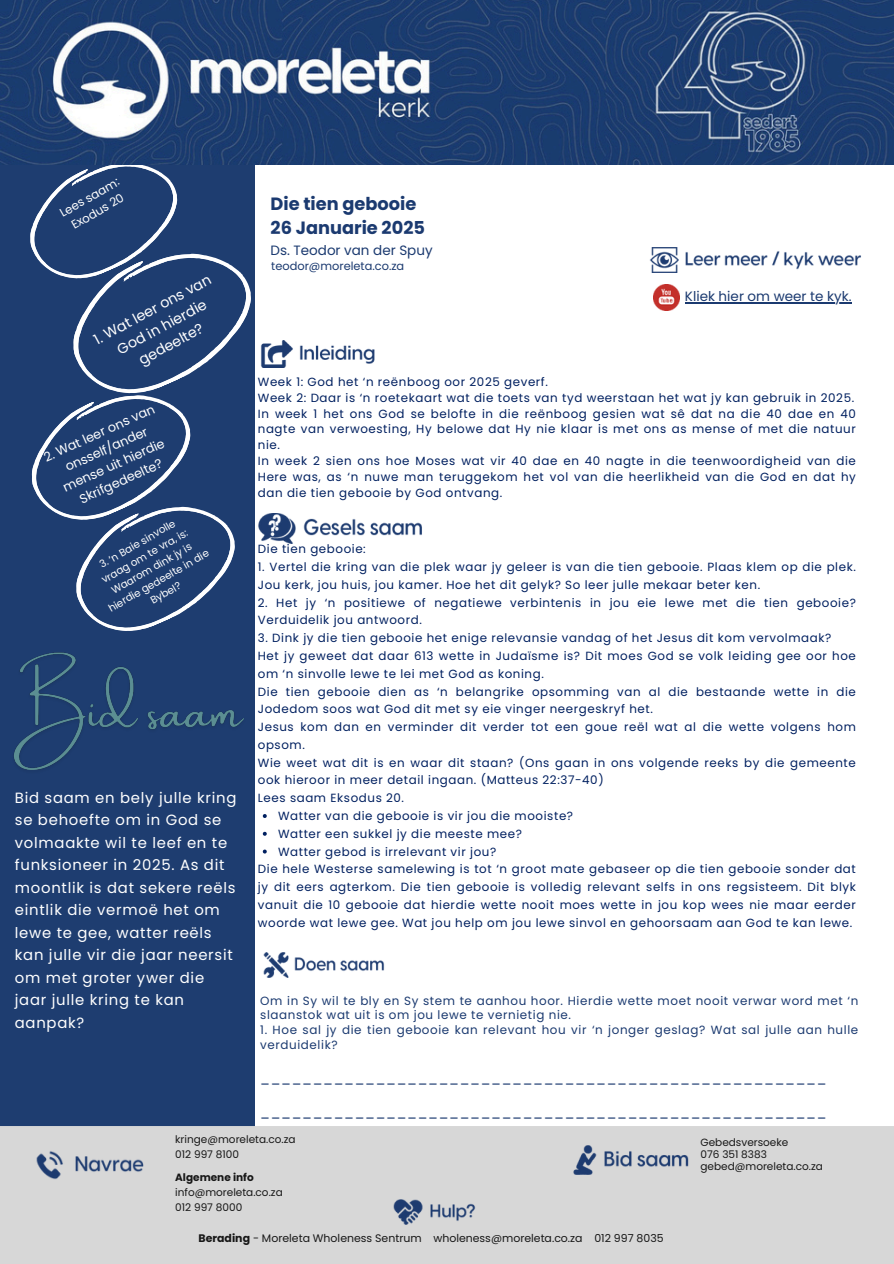
<style>
.page{position:relative;width:894px;height:1264px;background:#fff}
.page>*{position:absolute;margin:0;border:0;box-sizing:border-box;transform-origin:0 0}
.t1{font:700 17.7px/24.3px "Poppins";color:#1b3a70}
.t2{font:14.85px/22.5px "Poppins";letter-spacing:.05em;color:#fff}
.t3{font:14.25px/19.6px "Poppins";color:#fff;text-align:center}
.t4{font:13.5px "Poppins";color:#1b3a70}
.t5{font:13.35px "Poppins";color:#1b3a70}
.t6{font:12.75px/17.5px "Poppins";color:#fff;text-align:center}
.t7{font:11.85px/17.7px "Poppins";letter-spacing:.05em;color:#002060}
.t8{font:11.85px/14.9px "Poppins";letter-spacing:.05em;color:#1b3a70}
.t9{font:11.85px/16.2px "Poppins";color:#fff;text-align:center}
.t10{font:11.4px "Poppins";color:#1b3a70}
.t11{font:10.95px "Poppins";color:#171717}
.t12{font:10.5px "Poppins";color:#171717}
.t13{font:700 10.5px "Poppins";color:#171717}
.t14{font:10.35px/14.1px "Poppins";color:#fff;text-align:center}
.s1{font-weight:700}
</style>
<div class="page">
<img style="left:650px;top:247px;width:211px;height:25px">
<img style="left:653px;top:285px;width:26px;height:26px">
<hr style="left:684px;top:302px;width:167px;height:1px;background:#1b3a70">
<div style="left:0;top:5px;width:254px;height:1239px;background:#1e3d70"></div>
<img style="left:272px;top:340px;width:103px;height:27px">
<img style="left:272px;top:513px;width:150px;height:30px">
<svg style="left:263px;top:814px;width:4px;height:4px"></svg>
<svg style="left:263px;top:831px;width:4px;height:4px"></svg>
<svg style="left:263px;top:849px;width:4px;height:4px"></svg>
<svg style="left:30px;top:164px;width:242px;height:485px"></svg>
<div style="left:0;top:1126px;width:893px;height:137px;background:#d7d7d7"></div>
<img style="left:572px;top:1145px;width:120px;height:29px">
<img style="left:35px;top:1150px;width:113px;height:29px">
<img style="left:394px;top:1199px;width:85px;height:25px">
<img style="left:263px;top:953px;width:122px;height:24px">
<img style="left:0;top:0;width:893px;height:164px">
<img style="left:13px;top:623px;width:237px;height:147px">
<h2 class="t9" style="left:57px;top:206px;width:67px;rotate:-30deg">Lees saam:<br>Exodus 20</h2>
<p class="t3" style="left:90px;top:331px;width:132px;rotate:-28deg">1. Wat leer ons van<br>God in hierdie gedeelte?</p>
<p class="t6" style="left:41px;top:449px;width:122px;rotate:-24deg">2. Wat leer ons van onsself/ander mense uit hierdie<br>Skrifgedeelte?</p>
<h2 class="t14" style="left:84px;top:566px;width:116px;rotate:-30deg">3. ‘n Baie sinvol e vraag om te vra, is:<br>Waarom dink jy is hierdie gedeelte in die<br>Bybel?</h2>
<p class="t2" style="left:15px;top:786px;width:223px">Bid saam en bely julle kring se behoefte om in God se volmaakte wil te leef en te funksioneer in 2025. As dit moontlik is dat sekere reëls eintlik die vermoë het om lewe te gee, watter reëls kan julle vir die jaar neersit om met groter ywer die jaar julle kring te kan aanpak?</p>
<p class="t1" style="left:270px;top:191px;width:156px">Die tien gebooie<br>26 Januarie 2025</p>
<p class="t4" style="left:270px;top:240px;width:163px">Ds. Teodor van der Spuy</p>
<p class="t10" style="left:271px;top:257px;width:134px">teodor@moreleta.co.za</p>
<h3 class="t4" style="left:684px;top:287px;width:168px">Kliek hier om weer te kyk.</h3>
<p class="t7" style="left:258px;top:374px;width:599px;line-height:15.8px">Week 1: God het ‘n reënboog oor 2025 geverf.<br>Week 2: Daar is ‘n roetekaart wat die toets van tyd weerstaan het wat jy kan gebruik in 2025.<br>In week 1 het ons God se belofte in die reënboog gesien wat sê dat na die 40 dae en 40 nagte van verwoesting, Hy belowe dat Hy nie klaar is met ons as mense of met die natuur nie.<br>In week 2 sien ons hoe Moses wat vir 40 dae en 40 nagte in die teenwoordigheid van die Here was, as ‘n nuwe man teruggekom het vol van die heerlikheid van die God en dat hy dan die tien gebooie by God ontvang.</p>
<p class="t7" style="left:258px;top:540px;width:109px">Die tien gebooie:</p>
<p class="t7" style="left:258px;top:558px;width:599px">1. Vertel die kring van die plek waar jy geleer is van die tien gebooie. Plaas klem op die plek.<br>Jou kerk, jou huis, jou kamer. Hoe het dit gelyk? So leer julle mekaar beter ken.</p>
<p class="t7" style="left:258px;top:593px;width:599px">2. Het jy ‘n positiewe of negatiewe verbintenis in jou eie lewe met die tien gebooie?<br>Verduidelik jou antwoord.</p>
<p class="t7" style="left:258px;top:629px;width:599px">3. Dink jy die tien gebooie het enige relevansie vandag of het Jesus dit kom vervolmaak?<br>Het jy geweet dat daar 613 wette in Judaïsme is? Dit moes God se volk leiding gee oor hoe om ‘n sinvolle lewe te lei met God as koning.<br>Die tien gebooie dien as ‘n belangrike opsomming van al die bestaande wette in die Jodedom soos wat God dit met sy eie vinger neergeskryf het.<br>Jesus kom dan en verminder dit verder tot een goue reël wat al die wette volgens hom opsom.<br>Wie weet wat dit is en waar dit staan? (Ons gaan in ons volgende reeks by die gemeente ook hieroor in meer detail ingaan. (Matteus 22:37-40)<br>Lees saam Eksodus 20.</p>
<p class="t7" style="left:278px;top:807px;width:296px">Watter van die gebooie is vir jou die mooiste?</p>
<p class="t7" style="left:278px;top:824px;width:245px">Watter een sukkel jy die meeste mee?</p>
<h2 class="t7" style="left:278px;top:842px;width:220px">Watter gebod is irrelevant vir jou?</h2>
<p class="t7" style="left:258px;top:860px;width:599px;text-align:justify">Die hele Westerse samelewing is tot ‘n groot mate gebaseer op die tien gebooie sonder dat jy dit eers agterkom. Die tien gebooie is volledig relevant selfs in ons regsisteem. Dit blyk vanuit die 10 gebooie dat hierdie wette nooit moes wette in jou kop wees nie maar eerder woorde wat lewe gee. Wat jou help om jou lewe sinvol en gehoorsaam aan God te kan lewe.</p>
<h2 class="t8" style="left:260px;top:992px;width:599px">Om in Sy wil te bly en Sy stem te aanhou hoor. Hierdie wette moet nooit verwar word met ‘n slaanstok wat uit is om jou lewe te vernietig nie.</h2>
<h2 class="t8" style="left:260px;top:1022px;width:599px">1. Hoe sal jy die tien gebooie kan relevant hou vir ‘n jonger geslag? Wat sal julle aan hulle verduidelik?</h2>
<h2 class="t5" style="left:260px;top:1068px;width:567px">______________________________________________________</h2>
<p class="t5" style="left:260px;top:1102px;width:567px">______________________________________________________</p>
<h3 class="t12" style="left:175px;top:1132px;width:122px">kringe@moreleta.co.za</h3>
<p class="t12" style="left:175px;top:1147px;width:65px">012 997 8100</p>
<p class="t13" style="left:175px;top:1170px;width:80px">Algemene info</p>
<h3 class="t12" style="left:175px;top:1185px;width:109px">info@moreleta.co.za</h3>
<p class="t12" style="left:175px;top:1199px;width:68px">012 997 8000</p>
<p class="t11" style="left:198px;top:1229px;width:466px"><span class="s1">Berading</span> - Moreleta Wholeness Sentrum wholeness@moreleta.co.za 012 997 8035</p>
<p class="t12" style="left:700px;top:1134px;width:89px">Gebedsversoeke</p>
<h3 class="t12" style="left:700px;top:1146px;width:68px">076 351 8383</h3>
<p class="t12" style="left:700px;top:1159px;width:124px">gebed@moreleta.co.za</p>
</div>
